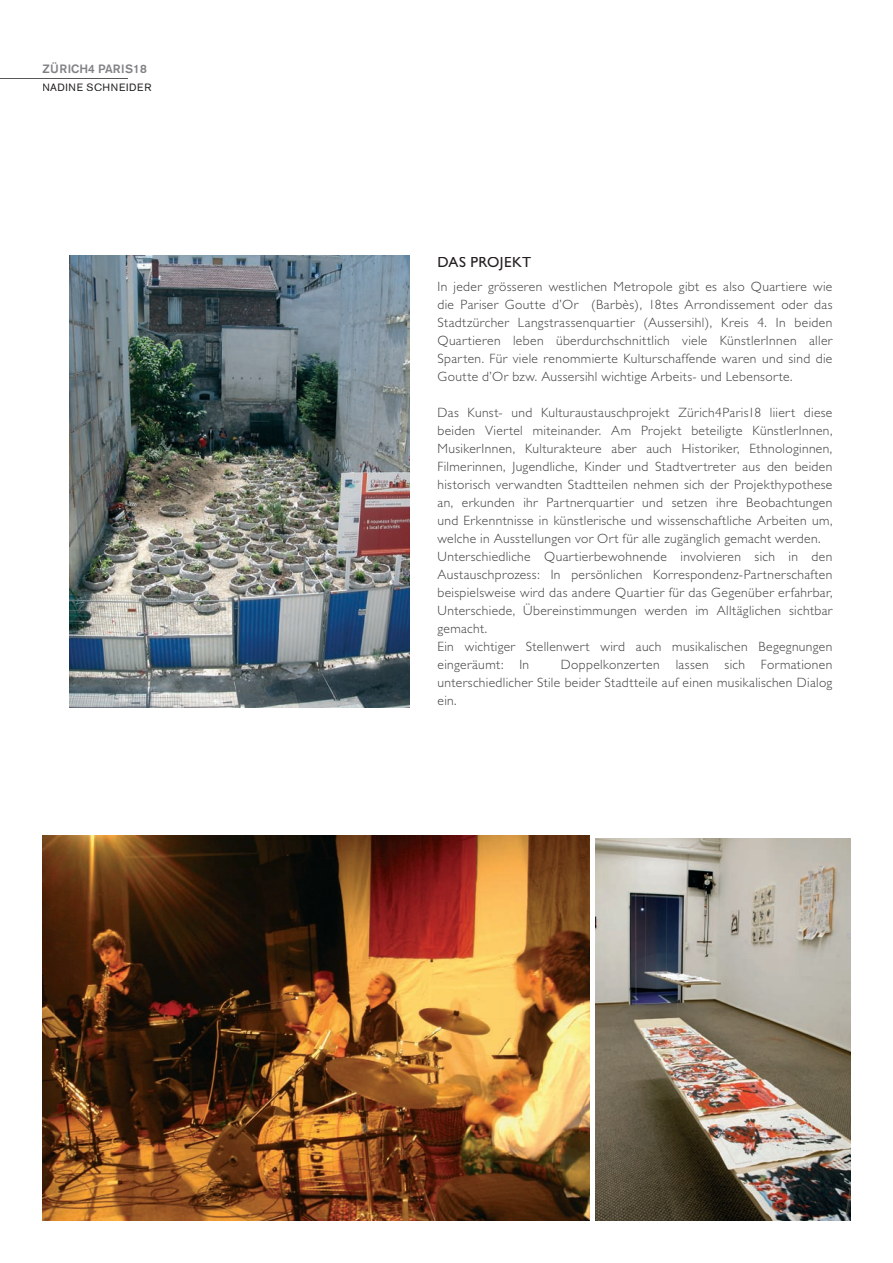
<style>
.page{position:relative;width:893px;height:1263px;background:#fff}
.page>*{position:absolute;margin:0;border:0;box-sizing:border-box;transform-origin:0 0}
.t1{font:15px "Gill Sans";letter-spacing:.02em;color:#231f20}
.t2{font:300 13.5px/18px "Gill Sans";letter-spacing:.025em;color:#3e3e3f;text-align:justify}
.t3{font:500 12px "Akzidenz Grotesk BE";letter-spacing:.01em;color:#808285}
.t4{font:10.5px "Akzidenz Grotesk BE";letter-spacing:.07em;color:#231f20}
</style>
<div class="page">
<img style="left:43px;top:835px;width:547px;height:385px">
<img style="left:595px;top:838px;width:255px;height:382px">
<img style="left:70px;top:255px;width:339px;height:453px">
<hr style="left:0;top:78px;width:128px;height:1px;background:#57585a">
<p class="t3" style="left:43px;top:62px;width:106px">ZÜRICH4 PARIS18</p>
<p class="t4" style="left:43px;top:81px;width:110px">NADINE SCHNEIDER</p>
<p class="t1" style="left:437px;top:254px;width:95px">DAS PROJEKT</p>
<p class="t2" style="left:437px;top:278px;width:396px">In jeder grösseren westlichen Metropole gibt es also Quartiere wie die Pariser Goutte d’Or (Barbès), 18tes Arrondissement oder das Stadtzürcher Langstrassenquartier (Aussersihl), Kreis 4. In beiden Quartieren leben überdurchschnittlich viele KünstlerInnen aller Sparten. Für viele renommierte Kulturschaffende waren und sind die Goutte d’Or bzw. Aussersihl wichtige Arbeits- und Lebensorte.</p>
<p class="t2" style="left:437px;top:404px;width:396px;text-align:left">Das Kunst- und Kulturaustauschprojekt Zürich4Paris18 liiert diese beiden Viertel miteinander. Am Projekt beteiligte KünstlerInnen, MusikerInnen, Kulturakteure aber auch Historiker, Ethnologinnen, Filmerinnen, Jugendliche, Kinder und Stadtvertreter aus den beiden historisch verwandten Stadtteilen nehmen sich der Projekthypothese an, erkunden ihr Partnerquartier und setzen ihre Beobachtungen und Erkenntnisse in künstlerische und wissenschaftliche Arbeiten um, welche in Ausstellungen vor Ort für alle zugänglich gemacht werden.<br>Unterschiedliche Quartierbewohnende involvieren sich in den Austauschprozess: In persönlichen Korrespondenz-Partnerschaften beispielsweise wird das andere Quartier für das Gegenüber erfahrbar, Unterschiede, Übereinstimmungen werden im Alltäglichen sichtbar gemacht.<br>Ein wichtiger Stellenwert wird auch musikalischen Begegnungen eingeräumt: In</p>
<p class="t2" style="left:437px;top:656px;width:396px;text-indent:123px">Doppelkonzerten lassen sich Formationen unterschiedlicher Stile beider Stadtteile auf einen musikalischen Dialog ein.</p>
</div>
